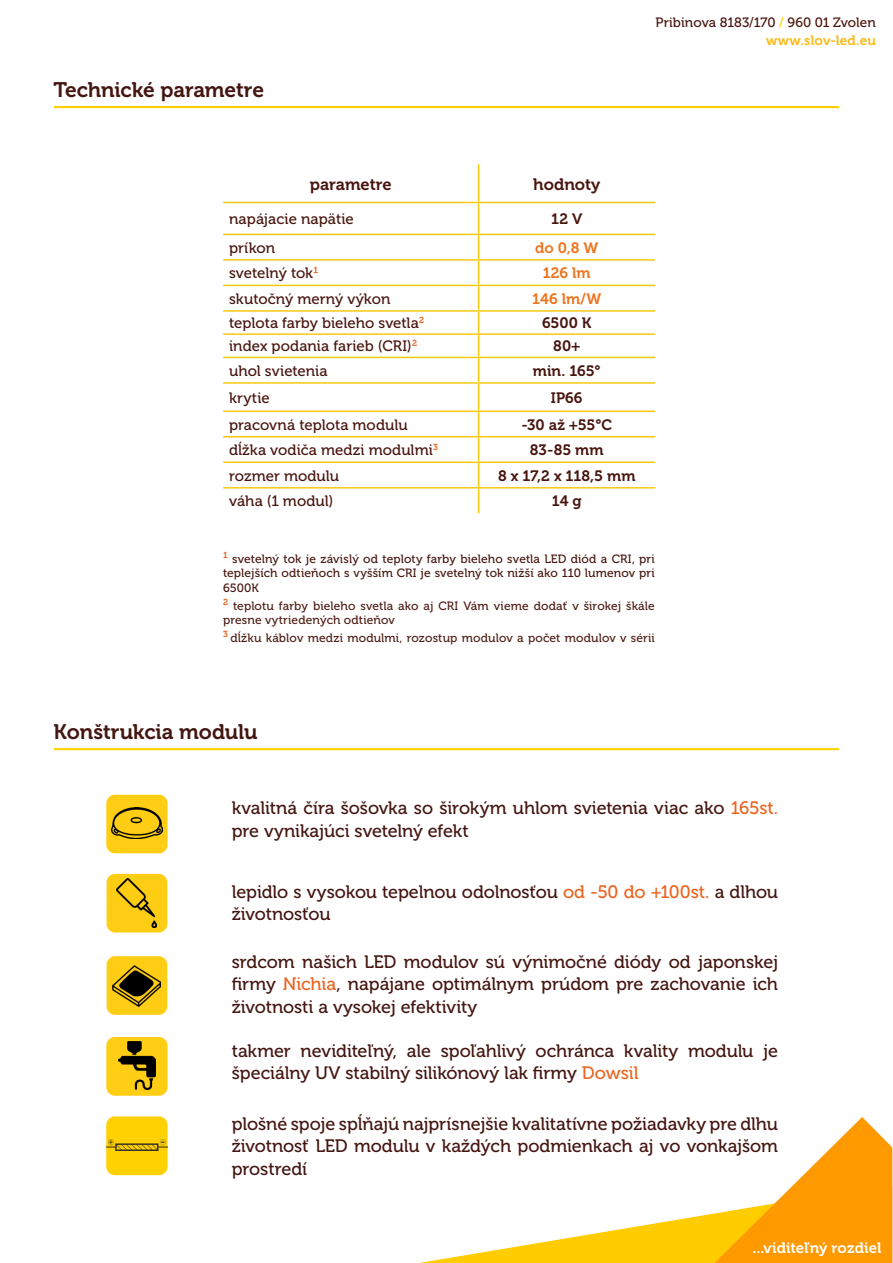
<style>
.page{position:relative;width:893px;height:1263px;background:#fff}
.page>*{position:absolute;margin:0;border:0;box-sizing:border-box;transform-origin:0 0}
.t1{font:21px "Museo 700";letter-spacing:-.005em;color:#441611}
.t2{font:18px/22.5px "Museo 500";letter-spacing:-.005em;color:#441611}
.t3{font:16.5px "Museo 700";letter-spacing:-.005em;color:#48150f}
.t4{font:15px "Museo 500";color:#48150f}
.t5{font:15px "Museo 700";color:#48150f}
.t6{font:15px "Museo 700";color:#fff}
.t7{font:15px "Museo 700";letter-spacing:.005em;color:#ee741d}
.t8{font:15px "Museo 500";letter-spacing:.005em;color:#46160f}
.t9{font:13.5px "Museo 500";color:#48150f}
.t10{font:13.5px "Museo 700";letter-spacing:.005em;color:#fbba18}
.t11{font:12px/14.4px "Museo 500";letter-spacing:.01em;color:#4d1c15}
.t12{font:12px/14.4px "Museo 500";letter-spacing:.01em;color:#46160f;text-align:justify}
.s1{color:#ffd100}
.s2{color:#4b150a}
.s3{color:#eb6420}
</style>
<div class="page">
<div style="left:106px;top:795px;width:62px;height:58px;background:#fecd14;border-radius:9px"></div>
<img style="left:112px;top:807px;width:51px;height:32px">
<div style="left:107px;top:874px;width:60px;height:58px;background:#fecd14;border-radius:9px"></div>
<img style="left:116px;top:878px;width:41px;height:50px">
<div style="left:107px;top:956px;width:60px;height:59px;background:#fecd14;border-radius:9px"></div>
<img style="left:113px;top:965px;width:48px;height:42px">
<div style="left:106px;top:1037px;width:62px;height:59px;background:#fecd14;border-radius:9px"></div>
<img style="left:118px;top:1042px;width:37px;height:47px">
<div style="left:106px;top:1116px;width:62px;height:59px;background:#ffd100;border-radius:9px"></div>
<img style="left:106px;top:1139px;width:62px;height:11px">
<hr style="left:54px;top:748px;width:785px;height:2px;background:#ffd100">
<svg style="left:223px;top:203px;width:432px;height:310px"></svg>
<hr style="left:478px;top:164px;width:1px;height:38px;background:#f7c80f">
<hr style="left:223px;top:202px;width:256px;height:1px;background:#f7c80f">
<hr style="left:479px;top:202px;width:176px;height:1px;background:#f7c80f">
<hr style="left:478px;top:203px;width:1px;height:31px;background:#f7c80f">
<hr style="left:223px;top:234px;width:256px;height:1px;background:#f7c80f">
<hr style="left:479px;top:234px;width:176px;height:1px;background:#f7c80f">
<hr style="left:223px;top:259px;width:256px;height:2px;background:#f7c80f">
<hr style="left:479px;top:259px;width:176px;height:2px;background:#f7c80f">
<hr style="left:223px;top:285px;width:256px;height:1px;background:#f7c80f">
<hr style="left:479px;top:285px;width:176px;height:1px;background:#f7c80f">
<hr style="left:223px;top:310px;width:256px;height:2px;background:#f7c80f">
<hr style="left:479px;top:310px;width:176px;height:2px;background:#f7c80f">
<hr style="left:223px;top:333px;width:256px;height:2px;background:#f7c80f">
<hr style="left:479px;top:333px;width:176px;height:2px;background:#f7c80f">
<hr style="left:223px;top:357px;width:256px;height:1px;background:#f7c80f">
<hr style="left:479px;top:357px;width:176px;height:1px;background:#f7c80f">
<hr style="left:223px;top:382px;width:256px;height:2px;background:#f7c80f">
<hr style="left:479px;top:382px;width:176px;height:2px;background:#f7c80f">
<hr style="left:223px;top:410px;width:256px;height:2px;background:#f7c80f">
<hr style="left:479px;top:410px;width:176px;height:2px;background:#f7c80f">
<hr style="left:223px;top:436px;width:256px;height:1px;background:#f7c80f">
<hr style="left:479px;top:436px;width:176px;height:1px;background:#f7c80f">
<hr style="left:223px;top:461px;width:256px;height:2px;background:#f7c80f">
<hr style="left:479px;top:461px;width:176px;height:2px;background:#f7c80f">
<hr style="left:223px;top:487px;width:256px;height:1px;background:#f7c80f">
<hr style="left:479px;top:487px;width:176px;height:1px;background:#f7c80f">
<svg style="left:478px;top:235px;width:1px;height:278px"></svg>
<svg style="left:419px;top:1117px;width:473px;height:146px"></svg>
<hr style="left:54px;top:106px;width:785px;height:2px;background:#ffd100">
<p class="t1" style="left:53px;top:78px;width:212px">Technické parametre</p>
<p class="t9" style="left:655px;top:15px;width:222px">Pribinova 8183/170 <span class="s1">/</span> <span class="s2">960 01 Zvolen</span></p>
<p class="t10" style="left:766px;top:33px;width:111px">www.slov-led.eu</p>
<p class="t3" style="left:310px;top:175px;width:83px">parametre</p>
<p class="t3" style="left:533px;top:175px;width:69px">hodnoty</p>
<p class="t8" style="left:229px;top:211px;width:126px">napájacie napätie</p>
<p class="t5" style="left:551px;top:211px;width:33px">12 V</p>
<p class="t4" style="left:229px;top:239px;width:48px">príkon</p>
<p class="t7" style="left:535px;top:239px;width:65px">do 0,8 W</p>
<p class="t4" style="left:229px;top:265px;width:90px">svetelný tok<sup>1</sup></p>
<p class="t7" style="left:543px;top:265px;width:49px">126 lm</p>
<p class="t4" style="left:229px;top:290px;width:163px">skutočný merný výkon</p>
<p class="t7" style="left:532px;top:290px;width:71px">146 lm/W</p>
<p class="t4" style="left:229px;top:315px;width:197px">teplota farby bieleho svetla<sup>2</sup></p>
<p class="t5" style="left:542px;top:315px;width:51px">6500 K</p>
<p class="t4" style="left:229px;top:338px;width:190px">index podania farieb (CRI)<sup>2</sup></p>
<p class="t5" style="left:553px;top:338px;width:29px">80+</p>
<p class="t4" style="left:229px;top:362px;width:100px">uhol svietenia</p>
<p class="t5" style="left:533px;top:362px;width:69px">min. 165°</p>
<p class="t4" style="left:229px;top:389px;width:42px">krytie</p>
<p class="t5" style="left:551px;top:389px;width:33px">IP66</p>
<p class="t4" style="left:229px;top:416px;width:180px">pracovná teplota modulu</p>
<p class="t5" style="left:521px;top:416px;width:92px">-30 až +55°C</p>
<p class="t4" style="left:229px;top:442px;width:210px">dĺžka vodiča medzi modulmi<sup>3</sup></p>
<p class="t5" style="left:530px;top:442px;width:75px">83-85 mm</p>
<p class="t4" style="left:229px;top:467px;width:112px">rozmer modulu</p>
<p class="t5" style="left:498px;top:467px;width:139px">8 x 17,2 x 118,5 mm</p>
<p class="t4" style="left:229px;top:493px;width:106px">váha (1 modul)</p>
<p class="t5" style="left:552px;top:493px;width:31px">14 g</p>
<p class="t12" style="left:223px;top:552px;width:433px"><sup>1</sup> svetelný tok je závislý od teploty farby bieleho svetla LED diód a CRI, pri teplejších odtieňoch s vyšším CRI je svetelný tok nižší ako 110 lumenov pri 6500K</p>
<p class="t11" style="left:223px;top:598px;width:433px"><sup>2</sup> teplotu farby bieleho svetla ako aj CRI Vám vieme dodať v širokej škále presne vytriedených odtieňov</p>
<p class="t11" style="left:223px;top:631px;width:433px"><sup>3</sup> dĺžku káblov medzi modulmi, rozostup modulov a počet modulov v sérii</p>
<p class="t1" style="left:54px;top:720px;width:205px">Konštrukcia modulu</p>
<p class="t2" style="left:232px;top:797px;width:548px">kvalitná číra šošovka so širokým uhlom svietenia viac ako <span class="s3">165st. </span>pre vynikajúci svetelný efekt</p>
<p class="t2" style="left:232px;top:881px;width:548px">lepidlo s vysokou tepelnou odolnosťou <span class="s3">od -50 do +100st.</span> a dlhou životnosťou</p>
<p class="t2" style="left:232px;top:950px;width:548px;text-align:justify">srdcom našich LED modulov sú výnimočné diódy od japonskej firmy <span class="s3">Nichia</span>, napájane optimálnym prúdom pre zachovanie ich životnosti a vysokej efektivity</p>
<p class="t2" style="left:232px;top:1040px;width:548px">takmer neviditeľný, ale spoľahlivý ochránca kvality modulu je špeciálny UV stabilný silikónový lak firmy <span class="s3">Dowsil</span></p>
<p class="t2" style="left:232px;top:1113px;width:548px;text-align:justify">plošné spoje spĺňajú najprísnejšie kvalitatívne požiadavky pre dlhu životnosť LED modulu v každých podmienkach aj vo vonkajšom prostredí</p>
<p class="t6" style="left:753px;top:1239px;width:130px">...viditeľný rozdiel</p>
</div>
